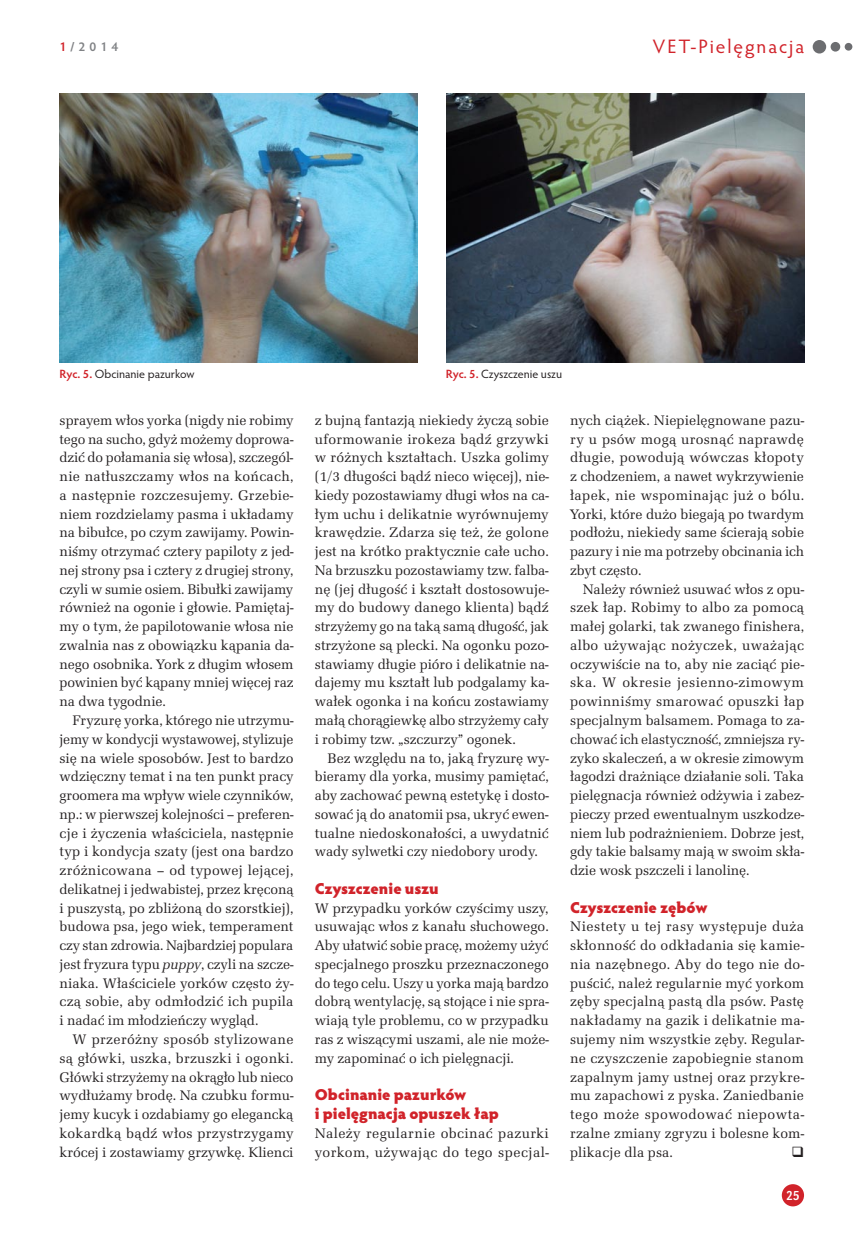
<style>
.page{position:relative;width:868px;height:1234px;background:#fff}
.page>*{position:absolute;margin:0;border:0;box-sizing:border-box;transform-origin:0 0}
.t1{font:19.5px "Hypatia Sans Pro";letter-spacing:.1em;color:#d1232a}
.t2{font:900 15.75px/18.8px "Hypatia Sans Pro";letter-spacing:-.005em;color:#d1232a}
.t3{font:14.25px/18.8px "URW Latino TCE";letter-spacing:-.005em;color:#231f20;text-align:justify}
.t4{font:14.25px/18.8px "URW Latino TCE";letter-spacing:.03em;color:#231f20}
.t5{font:13.5px "URW Grotesk TCE Reg Ext Nar";color:#fff}
.t6{font:600 12.75px "Hypatia Sans Pro";color:#808285}
.t7{font:12px "Hypatia Sans Pro";color:#231f20}
.s1{color:#d1232a}
.s2{font-weight:600;color:#d1232a}
.s3{font-style:italic}
</style>
<div class="page">
<div style="left:781px;top:1183px;width:23px;height:23px;background:#d1232a;border-radius:50%"></div>
<div style="left:830px;top:42px;width:10px;height:10px;background:#6c6d70;border-radius:50%"></div>
<div style="left:844px;top:43px;width:8px;height:8px;background:#6c6d70;border-radius:50%"></div>
<div style="left:812px;top:40px;width:14px;height:13px;background:#6c6d70;border-radius:50%"></div>
<img style="left:446px;top:94px;width:358px;height:268px">
<img style="left:60px;top:94px;width:357px;height:268px">
<p class="t6" style="left:60px;top:38px;width:60px"><span class="s1">1</span>/2014</p>
<h1 class="t1" style="left:652px;top:33px;width:153px">VET-Pielęgnacja</h1>
<p class="t7" style="left:60px;top:366px;width:136px"><span class="s2">Ryc. 5.</span> Obcinanie pazurkow</p>
<p class="t7" style="left:446px;top:366px;width:118px"><span class="s2">Ryc. 5.</span> Czyszczenie uszu</p>
<p class="t3" style="left:60px;top:410px;width:236px">sprayem włos yorka (nigdy nie robimy tego na sucho, gdyż możemy doprowa&shy;dzić do połamania się włosa), szczegól&shy;nie natłuszczamy włos na końcach, a następnie rozczesujemy. Grzebie&shy;niem rozdzielamy pasma i układamy na bibułce, po czym zawijamy. Powin&shy;niśmy otrzymać cztery papiloty z jed&shy;nej strony psa i cztery z drugiej strony, czyli w sumie osiem. Bibułki zawijamy również na ogonie i głowie. Pamiętaj&shy;my o tym, że papilotowanie włosa nie zwalnia nas z obowiązku kąpania da&shy;nego osobnika. York z długim włosem powinien być kąpany mniej więcej raz na dwa tygodnie.</p>
<p class="t3" style="left:60px;top:710px;width:236px;text-indent:13px">Fryzurę yorka, którego nie utrzymu&shy;jemy w kondycji wystawowej, stylizuje się na wiele sposobów. Jest to bardzo wdzięczny temat i na ten punkt pracy groomera ma wpływ wiele czynników, np.: w pierwszej kolejności – preferen&shy;cje i życzenia właściciela, następnie typ i kondycja szaty (jest ona bardzo zróżnicowana – od typowej lejącej, delikatnej i jedwabistej, przez kręconą i puszystą, po zbliżoną do szorstkiej), budowa psa, jego wiek, temperament czy stan zdrowia. Najbardziej populara jest fryzura typu <span class="s3">puppy</span>, czyli na szcze&shy;niaka. Właściciele yorków często ży&shy;czą sobie, aby odmłodzić ich pupila i nadać im młodzieńczy wygląd.</p>
<p class="t3" style="left:60px;top:1029px;width:235px;text-indent:13px">W przeróżny sposób stylizowane są główki, uszka, brzuszki i ogonki.<br>Główki strzyżemy na okrągło lub nieco wydłużamy brodę. Na czubku formu&shy;jemy kucyk i ozdabiamy go elegancką kokardką bądź włos przystrzygamy krócej i zostawiamy grzywkę. Klienci</p>
<p class="t3" style="left:315px;top:410px;width:236px">z bujną fantazją niekiedy życzą sobie uformowanie irokeza bądź grzywki w różnych kształtach. Uszka golimy (1/3 długości bądź nieco więcej), nie&shy;kiedy pozostawiamy długi włos na ca&shy;łym uchu i delikatnie wyrównujemy krawędzie. Zdarza się też, że golone jest na krótko praktycznie całe ucho.<br>Na brzuszku pozostawiamy tzw. falba&shy;nę (jej długość i kształt dostosowuje&shy;my do budowy danego klienta) bądź strzyżemy go na taką samą długość, jak strzyżone są plecki. Na ogonku pozo&shy;stawiamy długie pióro i delikatnie na&shy;dajemy mu kształt lub podgalamy ka&shy;wałek ogonka i na końcu zostawiamy małą chorągiewkę albo strzyżemy cały i robimy tzw. „szczurzy” ogonek.</p>
<p class="t3" style="left:315px;top:748px;width:235px;text-indent:13px">Bez względu na to, jaką fryzurę wy&shy;bieramy dla yorka, musimy pamiętać, aby zachować pewną estetykę i dosto&shy;sować ją do anatomii psa, ukryć ewen&shy;tualne niedoskonałości, a uwydatnić wady sylwetki czy niedobory urody.</p>
<p class="t2" style="left:315px;top:878px;width:125px">Czyszczenie uszu</p>
<p class="t3" style="left:315px;top:898px;width:235px">W przypadku yorków czyścimy uszy, usuwając włos z kanału słuchowego.<br>Aby ułatwić sobie pracę, możemy użyć specjalnego proszku przeznaczonego do tego celu. Uszy u yorka mają bardzo dobrą wentylację, są stojące i nie spra&shy;wiają tyle problemu, co w przypadku ras z wiszącymi uszami, ale nie może&shy;my zapominać o ich pielęgnacji.</p>
<p class="t2" style="left:315px;top:1084px;width:186px">Obcinanie pazurków<br>i pielęgnacja opuszek łap</p>
<p class="t4" style="left:315px;top:1123px;width:235px">Należy regularnie obcinać pazurki yorkom, używając do tego specjal-</p>
<p class="t3" style="left:570px;top:410px;width:235px">nych ciążek. Niepielęgnowane pazu&shy;ry u psów mogą urosnąć naprawdę długie, powodują wówczas kłopoty z chodzeniem, a nawet wykrzywienie łapek, nie wspominając już o bólu.<br>Yorki, które dużo biegają po twardym podłożu, niekiedy same ścierają sobie pazury i nie ma potrzeby obcinania ich zbyt często.</p>
<p class="t3" style="left:570px;top:579px;width:236px;text-indent:13px">Należy również usuwać włos z opu&shy;szek łap. Robimy to albo za pomocą małej golarki, tak zwanego finishera, albo używając nożyczek, uważając oczywiście na to, aby nie zaciąć pie&shy;ska. W okresie jesienno-zimowym powinniśmy smarować opuszki łap specjalnym balsamem. Pomaga to za&shy;chować ich elastyczność, zmniejsza ry&shy;zyko skaleczeń, a w okresie zimowym łagodzi drażniące działanie soli. Taka pielęgnacja również odżywia i zabez&shy;pieczy przed ewentualnym uszkodze&shy;niem lub podrażnieniem. Dobrze jest, gdy takie balsamy mają w swoim skła&shy;dzie wosk pszczeli i lanolinę.</p>
<p class="t2" style="left:570px;top:896px;width:139px">Czyszczenie zębów</p>
<p class="t3" style="left:570px;top:917px;width:235px">Niestety u tej rasy występuje duża skłonność do odkładania się kamie&shy;nia nazębnego. Aby do tego nie do&shy;puścić, należ regularnie myć yorkom zęby specjalną pastą dla psów. Pastę nakładamy na gazik i delikatnie ma&shy;sujemy nim wszystkie zęby. Regular&shy;ne czyszczenie zapobiegnie stanom zapalnym jamy ustnej oraz przykre&shy;mu zapachowi z pyska. Zaniedbanie tego może spowodować niepowta&shy;rzalne zmiany zgryzu i bolesne kom&shy;plikacje dla psa.</p>
<p class="t5" style="left:786px;top:1187px;width:15px">25</p>
</div>
